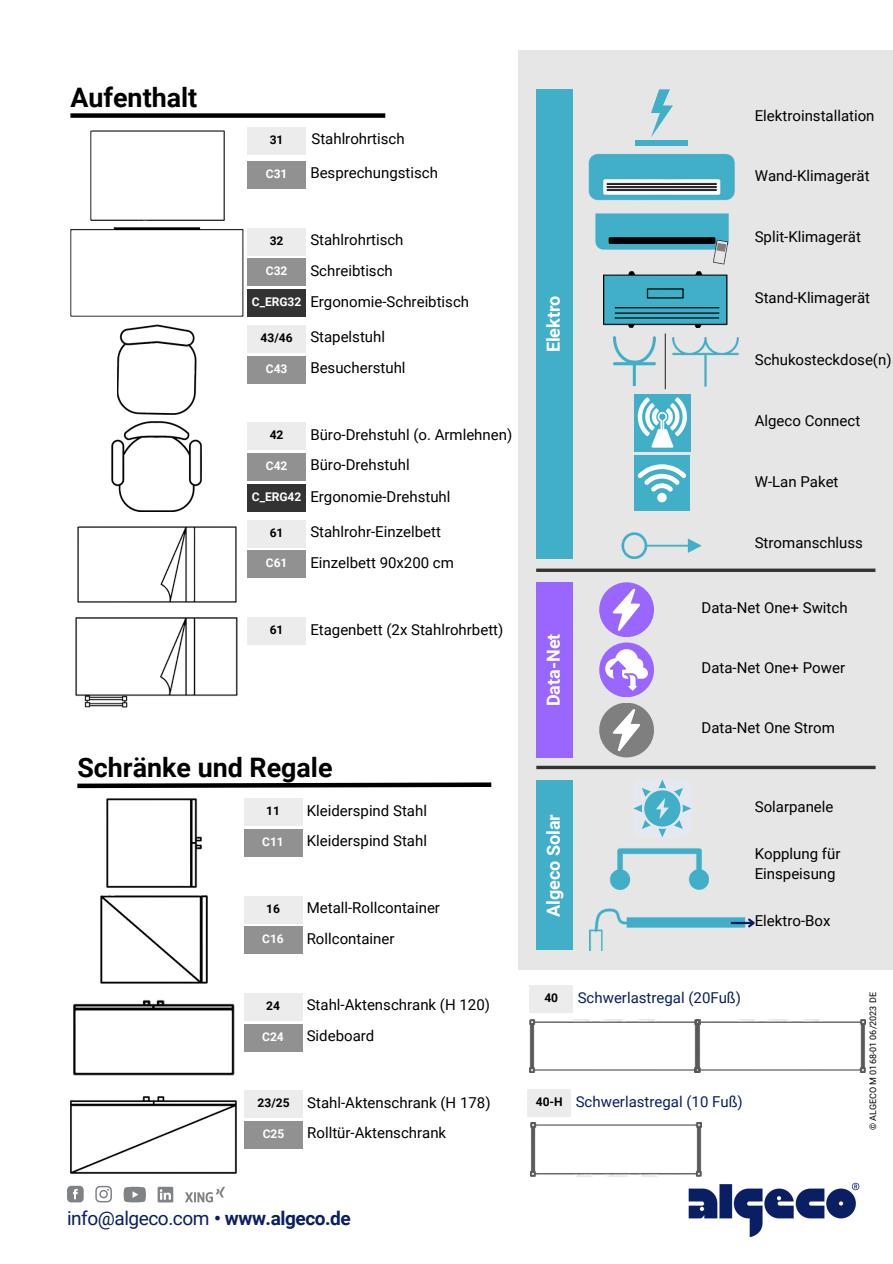
<style>
.page{position:relative;width:893px;height:1264px;background:#fff}
.page>*{position:absolute;margin:0;border:0;box-sizing:border-box;transform-origin:0 0}
.t1{font:700 26.85px "Roboto";color:#000}
.t2{font:19.05px "Roboto";letter-spacing:-.025em;color:#0a1e64}
.t3{font:700 18px "Roboto";color:#fff}
.t4{font:15px/20.2px "Roboto";color:#000}
.t5{font:15px "Roboto";color:#0a1e64}
.t6{font:700 12px "Roboto";color:#fff}
.t7{font:700 12px "Roboto";color:#000}
.t8{font:9px "Roboto";color:#000}
.s1{font-weight:700}
</style>
<div class="page">
<div style="left:518px;top:50px;width:374px;height:919px;background:#e6e6e6"></div>
<div style="left:247px;top:161px;width:59px;height:28px;background:#919191"></div>
<div style="left:247px;top:228px;width:59px;height:27px;background:#ececec"></div>
<div style="left:247px;top:289px;width:59px;height:28px;background:#333"></div>
<div style="left:247px;top:258px;width:59px;height:28px;background:#919191"></div>
<img style="left:70px;top:228px;width:174px;height:88px">
<img style="left:118px;top:325px;width:78px;height:90px">
<img style="left:112px;top:422px;width:90px;height:90px">
<img style="left:90px;top:130px;width:134px;height:90px">
<img style="left:76px;top:617px;width:162px;height:90px">
<img style="left:77px;top:526px;width:160px;height:76px">
<div style="left:247px;top:325px;width:59px;height:28px;background:#ececec"></div>
<div style="left:247px;top:356px;width:59px;height:27px;background:#919191"></div>
<div style="left:247px;top:422px;width:59px;height:28px;background:#ececec"></div>
<div style="left:247px;top:484px;width:59px;height:28px;background:#333"></div>
<div style="left:247px;top:453px;width:59px;height:28px;background:#919191"></div>
<div style="left:247px;top:520px;width:59px;height:27px;background:#ececec"></div>
<div style="left:247px;top:550px;width:59px;height:28px;background:#919191"></div>
<div style="left:247px;top:617px;width:59px;height:28px;background:#ececec"></div>
<div style="left:244px;top:798px;width:58px;height:28px;background:#ececec"></div>
<div style="left:244px;top:828px;width:58px;height:28px;background:#919191"></div>
<div style="left:244px;top:895px;width:58px;height:28px;background:#ececec"></div>
<div style="left:244px;top:926px;width:58px;height:28px;background:#919191"></div>
<div style="left:244px;top:993px;width:58px;height:27px;background:#ececec"></div>
<div style="left:244px;top:1023px;width:58px;height:28px;background:#919191"></div>
<img style="left:100px;top:895px;width:107px;height:88px">
<img style="left:107px;top:798px;width:94px;height:89px">
<div style="left:244px;top:1090px;width:59px;height:28px;background:#ececec"></div>
<div style="left:244px;top:1121px;width:59px;height:27px;background:#919191"></div>
<img style="left:70px;top:1096px;width:167px;height:77px">
<div style="left:247px;top:127px;width:59px;height:28px;background:#ececec"></div>
<img style="left:73px;top:1000px;width:161px;height:75px">
<div style="left:529px;top:985px;width:44px;height:28px;background:#ececec"></div>
<div style="left:527px;top:1089px;width:44px;height:28px;background:#ececec"></div>
<img style="left:530px;top:1122px;width:171px;height:54px">
<img style="left:529px;top:1019px;width:165px;height:53px">
<img style="left:694px;top:1019px;width:171px;height:53px">
<div style="left:70px;top:113px;width:315px;height:5px;background:#000"></div>
<svg style="left:77px;top:782px;width:415px;height:7px"></svg>
<svg style="left:633px;top:779px;width:58px;height:58px"></svg>
<div style="left:536px;top:89px;width:36px;height:469px;background:#41afc8"></div>
<img style="left:603px;top:271px;width:124px;height:56px">
<img style="left:672px;top:337px;width:66px;height:49px">
<img style="left:613px;top:337px;width:42px;height:48px">
<svg style="left:651px;top:89px;width:22px;height:49px"></svg>
<div style="left:635px;top:140px;width:53px;height:5px;background:#41afc8"></div>
<div style="left:634px;top:455px;width:56px;height:56px;background:#41afc8"></div>
<svg style="left:637px;top:464px;width:49px;height:28px"></svg>
<div style="left:657px;top:493px;width:9px;height:9px;background:#fff;border-radius:50%"></div>
<img style="left:622px;top:532px;width:79px;height:26px">
<img style="left:595px;top:213px;width:133px;height:51px">
<img style="left:588px;top:153px;width:147px;height:47px">
<svg style="left:536px;top:568px;width:339px;height:4px"></svg>
<div style="left:536px;top:582px;width:36px;height:175px;background:#96f"></div>
<div style="left:536px;top:780px;width:36px;height:170px;background:#41afc8"></div>
<img style="left:609px;top:848px;width:99px;height:41px">
<img style="left:589px;top:908px;width:156px;height:42px">
<hr style="left:730px;top:921px;width:23px;height:3px;background:#0a1e64">
<svg style="left:746px;top:918px;width:9px;height:10px"></svg>
<svg style="left:536px;top:765px;width:339px;height:4px"></svg>
<div style="left:599px;top:642px;width:55px;height:55px;background:#96f;border-radius:50%"></div>
<svg style="left:605px;top:649px;width:43px;height:41px"></svg>
<div style="left:599px;top:582px;width:55px;height:55px;background:#96f;border-radius:50%"></div>
<svg style="left:612px;top:588px;width:28px;height:43px"></svg>
<div style="left:599px;top:702px;width:55px;height:55px;background:#7f7f7f;border-radius:50%"></div>
<svg style="left:612px;top:709px;width:28px;height:42px"></svg>
<hr style="left:664px;top:333px;width:1px;height:56px;background:#333">
<img style="left:634px;top:395px;width:56px;height:56px">
<img style="left:688px;top:1182px;width:172px;height:56px">
<svg style="left:67px;top:1185px;width:17px;height:17px"></svg>
<svg style="left:95px;top:1185px;width:17px;height:17px"></svg>
<svg style="left:124px;top:1186px;width:22px;height:16px"></svg>
<svg style="left:158px;top:1186px;width:15px;height:16px"></svg>
<svg style="left:185px;top:1186px;width:40px;height:16px"></svg>
<p class="t1" style="left:70px;top:82px;width:128px">Aufenthalt</p>
<p class="t7" style="left:270px;top:133px;width:15px">31</p>
<p class="t6" style="left:266px;top:167px;width:23px">C31</p>
<p class="t4" style="left:311px;top:129px;width:95px">Stahlrohrtisch</p>
<p class="t4" style="left:310px;top:163px;width:129px">Besprechungstisch</p>
<p class="t7" style="left:270px;top:233px;width:15px">32</p>
<p class="t6" style="left:266px;top:264px;width:23px">C32</p>
<p class="t6" style="left:252px;top:295px;width:51px">C_ERG32</p>
<p class="t7" style="left:260px;top:331px;width:33px">43/46</p>
<p class="t6" style="left:266px;top:361px;width:23px">C43</p>
<p class="t4" style="left:310px;top:230px;width:95px">Stahlrohrtisch</p>
<p class="t4" style="left:310px;top:260px;width:84px">Schreibtisch</p>
<p class="t4" style="left:310px;top:291px;width:160px">Ergonomie-Schreibtisch</p>
<p class="t4" style="left:310px;top:327px;width:76px">Stapelstuhl</p>
<p class="t4" style="left:310px;top:358px;width:97px">Besucherstuhl</p>
<p class="t7" style="left:270px;top:428px;width:15px">42</p>
<p class="t6" style="left:266px;top:459px;width:23px">C42</p>
<p class="t6" style="left:252px;top:490px;width:51px">C_ERG42</p>
<p class="t7" style="left:270px;top:525px;width:15px">61</p>
<p class="t6" style="left:266px;top:556px;width:23px">C61</p>
<p class="t4" style="left:310px;top:424px;width:203px">Büro-Drehstuhl (o. Armlehnen)</p>
<p class="t4" style="left:310px;top:455px;width:101px">Büro-Drehstuhl</p>
<p class="t4" style="left:310px;top:486px;width:142px">Ergonomie-Drehstuhl</p>
<p class="t4" style="left:310px;top:522px;width:132px">Stahlrohr-Einzelbett</p>
<p class="t4" style="left:310px;top:552px;width:145px">Einzelbett 90x200 cm</p>
<p class="t7" style="left:270px;top:623px;width:15px">61</p>
<p class="t4" style="left:310px;top:619px;width:194px">Etagenbett (2x Stahlrohrbett)</p>
<p class="t1" style="left:77px;top:752px;width:257px">Schränke und Regale</p>
<p class="t7" style="left:266px;top:804px;width:15px">11</p>
<p class="t6" style="left:262px;top:834px;width:23px">C11</p>
<p class="t7" style="left:266px;top:901px;width:15px">16</p>
<p class="t6" style="left:262px;top:932px;width:23px">C16</p>
<p class="t7" style="left:266px;top:998px;width:15px">24</p>
<p class="t6" style="left:262px;top:1029px;width:23px">C24</p>
<p class="t4" style="left:307px;top:800px;width:122px">Kleiderspind Stahl</p>
<p class="t4" style="left:307px;top:830px;width:122px">Kleiderspind Stahl</p>
<p class="t4" style="left:307px;top:897px;width:135px">Metall-Rollcontainer</p>
<p class="t4" style="left:307px;top:928px;width:89px">Rollcontainer</p>
<p class="t4" style="left:307px;top:995px;width:185px">Stahl-Aktenschrank (H 120)</p>
<p class="t4" style="left:307px;top:1025px;width:69px">Sideboard</p>
<p class="t7" style="left:257px;top:1096px;width:33px">23/25</p>
<p class="t6" style="left:263px;top:1126px;width:23px">C25</p>
<p class="t4" style="left:307px;top:1092px;width:185px">Stahl-Aktenschrank (H 178)</p>
<p class="t4" style="left:307px;top:1123px;width:140px">Rolltür-Aktenschrank</p>
<p class="t3" style="left:543px;top:352px;width:59px;rotate:-90deg">Elektro</p>
<p class="t3" style="left:543px;top:706px;width:74px;rotate:-90deg">Data-Net</p>
<p class="t4" style="left:754px;top:105px;width:121px">Elektroinstallation</p>
<p class="t4" style="left:754px;top:166px;width:116px">Wand-Klimagerät</p>
<p class="t4" style="left:754px;top:227px;width:108px">Split-Klimagerät</p>
<p class="t4" style="left:754px;top:288px;width:117px">Stand-Klimagerät</p>
<p class="t4" style="left:754px;top:349px;width:138px">Schukosteckdose(n)</p>
<p class="t4" style="left:754px;top:411px;width:107px">Algeco Connect</p>
<p class="t4" style="left:754px;top:472px;width:85px">W-Lan Paket</p>
<p class="t4" style="left:754px;top:533px;width:110px">Stromanschluss</p>
<p class="t4" style="left:701px;top:598px;width:147px">Data-Net One+ Switch</p>
<p class="t4" style="left:701px;top:658px;width:145px">Data-Net One+ Power</p>
<p class="t4" style="left:701px;top:718px;width:135px">Data-Net One Strom</p>
<p class="t3" style="left:543px;top:917px;width:105px;rotate:-90deg">Algeco Solar</p>
<p class="t4" style="left:754px;top:796px;width:80px">Solarpanele</p>
<p class="t4" style="left:754px;top:843px;width:87px">Kopplung für<br>Einspeisung</p>
<p class="t4" style="left:754px;top:911px;width:77px">Elektro-Box</p>
<p class="t7" style="left:544px;top:991px;width:15px">40</p>
<p class="t5" style="left:577px;top:988px;width:165px">Schwerlastregal (20Fuß)</p>
<p class="t7" style="left:536px;top:1095px;width:28px">40-H</p>
<p class="t5" style="left:575px;top:1092px;width:168px">Schwerlastregal (10 Fuß)</p>
<p class="t8" style="left:867px;top:1130px;width:139px;rotate:-90deg">© ALGECO M 0168-01 06/2023 DE</p>
<p class="t2" style="left:67px;top:1207px;width:285px">info@algeco.com <span class="s1">• www.algeco.de</span></p>
</div>
